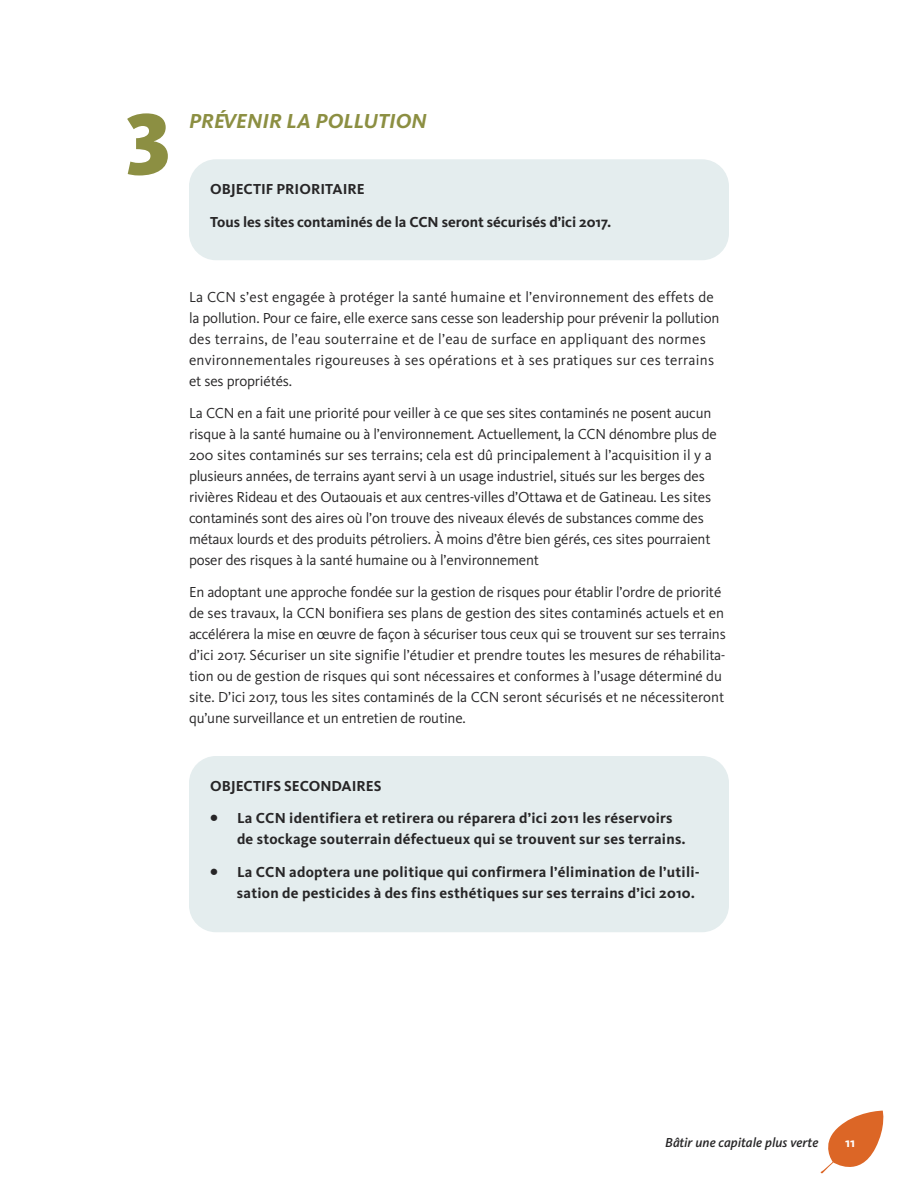
<style>
.page{position:relative;width:918px;height:1188px;background:#fff}
.page>*{position:absolute;margin:0;border:0;box-sizing:border-box;transform-origin:0 0}
.t1{font:90px "Kievit Black SC";color:#8c8f42}
.t2{font:italic 700 21px "Kievit";color:#8c8f42}
.t3{font:15px/21px "Kievit";letter-spacing:-.01em;color:#272627}
.t4{font:700 15px/21px "Kievit";letter-spacing:.015em;color:#272627}
.t5{font:15px/21px "Kievit";letter-spacing:.01em;color:#272627}
.t6{font:italic 500 13.5px "Kievit";color:#272627}
.t7{font:700 13.5px "Kievit";color:#fff}
.s1{font-size:18px}
</style>
<div class="page">
<svg style="left:821px;top:1111px;width:62px;height:62px"></svg>
<div style="left:189px;top:159px;width:540px;height:101px;background:#e4edee;border-radius:27px"></div>
<div style="left:189px;top:756px;width:540px;height:176px;background:#e4edee;border-radius:27px"></div>
<p class="t1" style="left:126px;top:114px;width:47px">3</p>
<p class="t2" style="left:189px;top:114px;width:239px">PRÉVENIR LA POLLUTION</p>
<p class="t4" style="left:210px;top:175px;width:403px;line-height:32.2px">OBJECTIF PRIORITAIRE<br>Tous les sites contaminés de la CCN seront sécurisés d’ici 2017.</p>
<p class="t5" style="left:189px;top:288px;width:532px">La CCN s’est engagée à protéger la santé humaine et l’environnement des effets de la pollution. Pour ce faire, elle exerce sans cesse son leadership pour prévenir la pollution des terrains, de l’eau souterraine et de l’eau de surface en appliquant des normes environnementales rigoureuses à ses opérations et à ses pratiques sur ces terrains et ses propriétés.</p>
<p class="t3" style="left:189px;top:404px;width:529px">La CCN en a fait une priorité pour veiller à ce que ses sites contaminés ne posent aucun risque à la santé humaine ou à l’environnement. Actuellement, la CCN dénombre plus de 200 sites contaminés sur ses terrains; cela est dû principalement à l’acquisition il y a plusieurs années, de terrains ayant servi à un usage industriel, situés sur les berges des rivières Rideau et des Outaouais et aux centres-villes d’Ottawa et de Gatineau. Les sites contaminés sont des aires où l’on trouve des niveaux élevés de substances comme des métaux lourds et des produits pétroliers. À moins d’être bien gérés, ces sites pourraient poser des risques à la santé humaine ou à l’environnement</p>
<p class="t3" style="left:189px;top:583px;width:538px">En adoptant une approche fondée sur la gestion de risques pour établir l’ordre de priorité de ses travaux, la CCN bonifiera ses plans de gestion des sites contaminés actuels et en accélérera la mise en œuvre de façon à sécuriser tous ceux qui se trouvent sur ses terrains d’ici 2017. Sécuriser un site signifie l’étudier et prendre toutes les mesures de réhabilita&shy;tion ou de gestion de risques qui sont nécessaires et conformes à l’usage déterminé du site. D’ici 2017, tous les sites contaminés de la CCN seront sécurisés et ne nécessiteront qu’une surveillance et un entretien de routine.</p>
<p class="t4" style="left:210px;top:777px;width:173px">OBJECTIFS SECONDAIRES</p>
<p class="t4" style="left:237px;top:810px;width:450px;text-indent:-27px"><span class="s1">•</span> La CCN identifiera et retirera ou réparera d’ici 2011 les réservoirs de stockage souterrain défectueux qui se trouvent sur ses terrains.</p>
<p class="t4" style="left:237px;top:863px;width:464px;text-indent:-27px"><span class="s1">•</span> La CCN adoptera une politique qui confirmera l’élimination de l’utili&shy;sation de pesticides à des fins esthétiques sur ses terrains d’ici 2010.</p>
<p class="t6" style="left:665px;top:1138px;width:155px">Bâtir une capitale plus verte</p>
<p class="t7" style="left:845px;top:1138px;width:11px">11</p>
</div>
